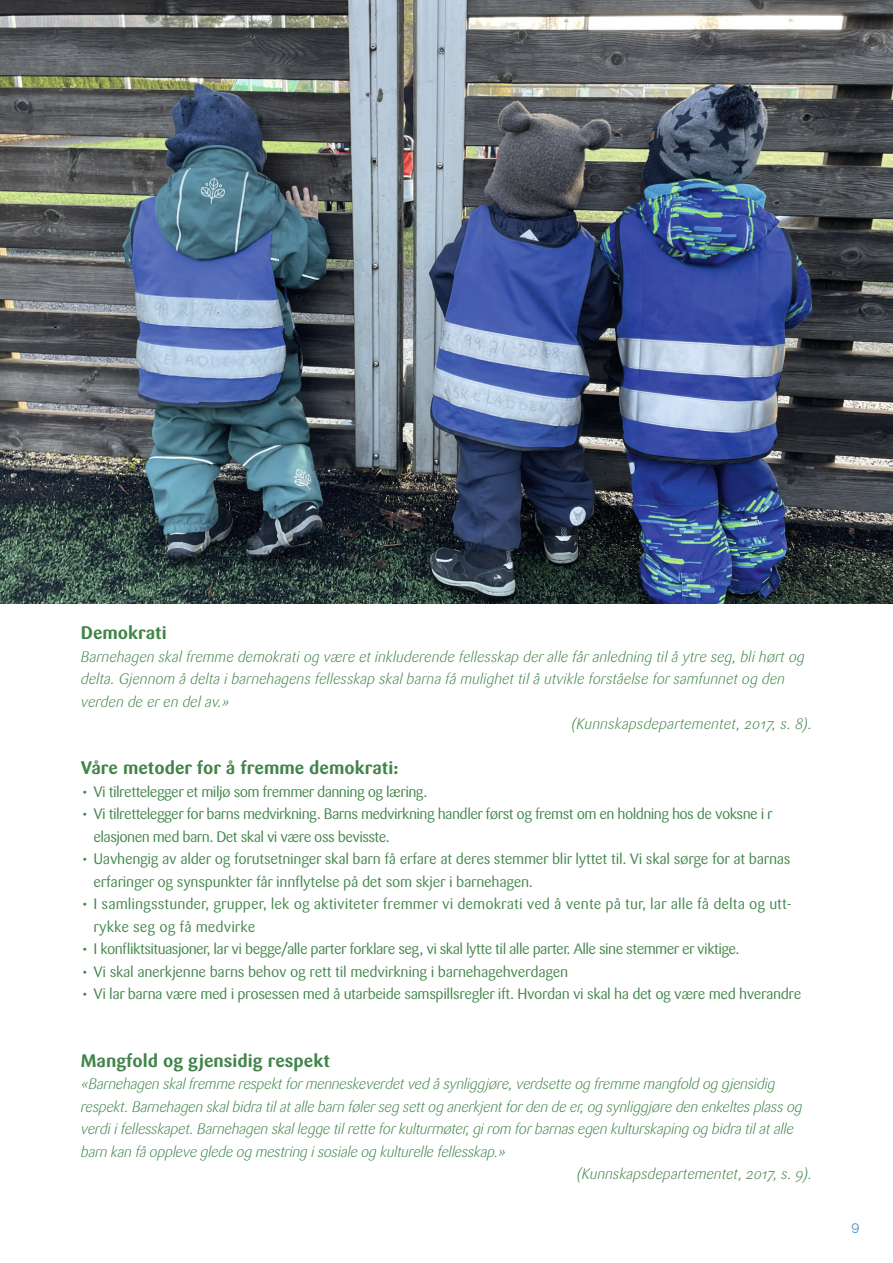
<style>
.page{position:relative;width:893px;height:1263px;background:#fff}
.page>*{position:absolute;margin:0;border:0;box-sizing:border-box;transform-origin:0 0}
.t1{font:700 18px "Sari OT";color:#41854a}
.t2{font:15px/22.5px "Sari OT";letter-spacing:-.03em;color:#41854a}
.t3{font:italic 300 15px "Sari OT";letter-spacing:-.03em;color:#41854a}
.t4{font:italic 300 15px "Sari OT";letter-spacing:-.01em;color:#41854a}
.t5{font:15px/22.5px "Sari OT";color:#41854a}
.t6{font:italic 300 15px "Sari OT";color:#41854a}
.t7{font:13.5px "Raleway";color:#388bc6}
</style>
<div class="page">
<img style="left:0;top:0;width:893px;height:603px">
<p class="t1" style="left:81px;top:621px;width:88px">Demokrati</p>
<p class="t4" style="left:81px;top:647px;width:726px">Barnehagen skal fremme demokrati og være et inkluderende fellesskap der alle får anledning til å ytre seg, bli hørt og</p>
<p class="t4" style="left:81px;top:669px;width:706px">delta. Gjennom å delta i barnehagens fellesskap skal barna få mulighet til å utvikle forståelse for samfunnet og den</p>
<p class="t4" style="left:81px;top:692px;width:151px">verden de er en del av.»</p>
<p class="t6" style="left:571px;top:714px;width:242px">(Kunnskapsdepartementet, 2017, s. 8).</p>
<p class="t1" style="left:81px;top:756px;width:319px">Våre metoder for å fremme demokrati:</p>
<p class="t2" style="left:81px;top:780px;width:348px">• Vi tilrettelegger et miljø som fremmer danning og læring.</p>
<p class="t2" style="left:94px;top:802px;width:681px;text-indent:-13px">• Vi tilrettelegger for barns medvirkning. Barns medvirkning handler først og fremst om en holdning hos de voksne i r elasjonen med barn. Det skal vi være oss bevisste.</p>
<p class="t2" style="left:94px;top:847px;width:699px;text-indent:-13px">• Uavhengig av alder og forutsetninger skal barn få erfare at deres stemmer blir lyttet til. Vi skal sørge for at barnas erfaringer og synspunkter får innflytelse på det som skjer i barnehagen.</p>
<p class="t5" style="left:94px;top:892px;width:699px;text-indent:-13px">• I samlingsstunder, grupper, lek og aktiviteter fremmer vi demokrati ved å vente på tur, lar alle få delta og utt&shy;rykke seg og få medvirke</p>
<p class="t2" style="left:81px;top:937px;width:660px">• I konfliktsituasjoner, lar vi begge/alle parter forklare seg, vi skal lytte til alle parter. Alle sine stemmer er viktige.</p>
<p class="t2" style="left:81px;top:960px;width:489px">• Vi skal anerkjenne barns behov og rett til medvirkning i barnehagehverdagen</p>
<p class="t2" style="left:81px;top:982px;width:722px">• Vi lar barna være med i prosessen med å utarbeide samspillsregler ift. Hvordan vi skal ha det og være med hverandre</p>
<p class="t1" style="left:81px;top:1049px;width:251px">Mangfold og gjensidig respekt</p>
<p class="t3" style="left:81px;top:1074px;width:696px">«Barnehagen skal fremme respekt for menneskeverdet ved å synliggjøre, verdsette og fremme mangfold og gjensidig</p>
<p class="t3" style="left:81px;top:1097px;width:723px">respekt. Barnehagen skal bidra til at alle barn føler seg sett og anerkjent for den de er, og synliggjøre den enkeltes plass og</p>
<p class="t3" style="left:81px;top:1119px;width:715px">verdi i fellesskapet. Barnehagen skal legge til rette for kulturmøter, gi rom for barnas egen kulturskaping og bidra til at alle</p>
<p class="t3" style="left:81px;top:1142px;width:427px">barn kan få oppleve glede og mestring i sosiale og kulturelle fellesskap.»</p>
<p class="t4" style="left:577px;top:1164px;width:237px">(Kunnskapsdepartementet, 2017, s. 9).</p>
<p class="t7" style="left:851px;top:1218px;width:9px">9</p>
</div>
